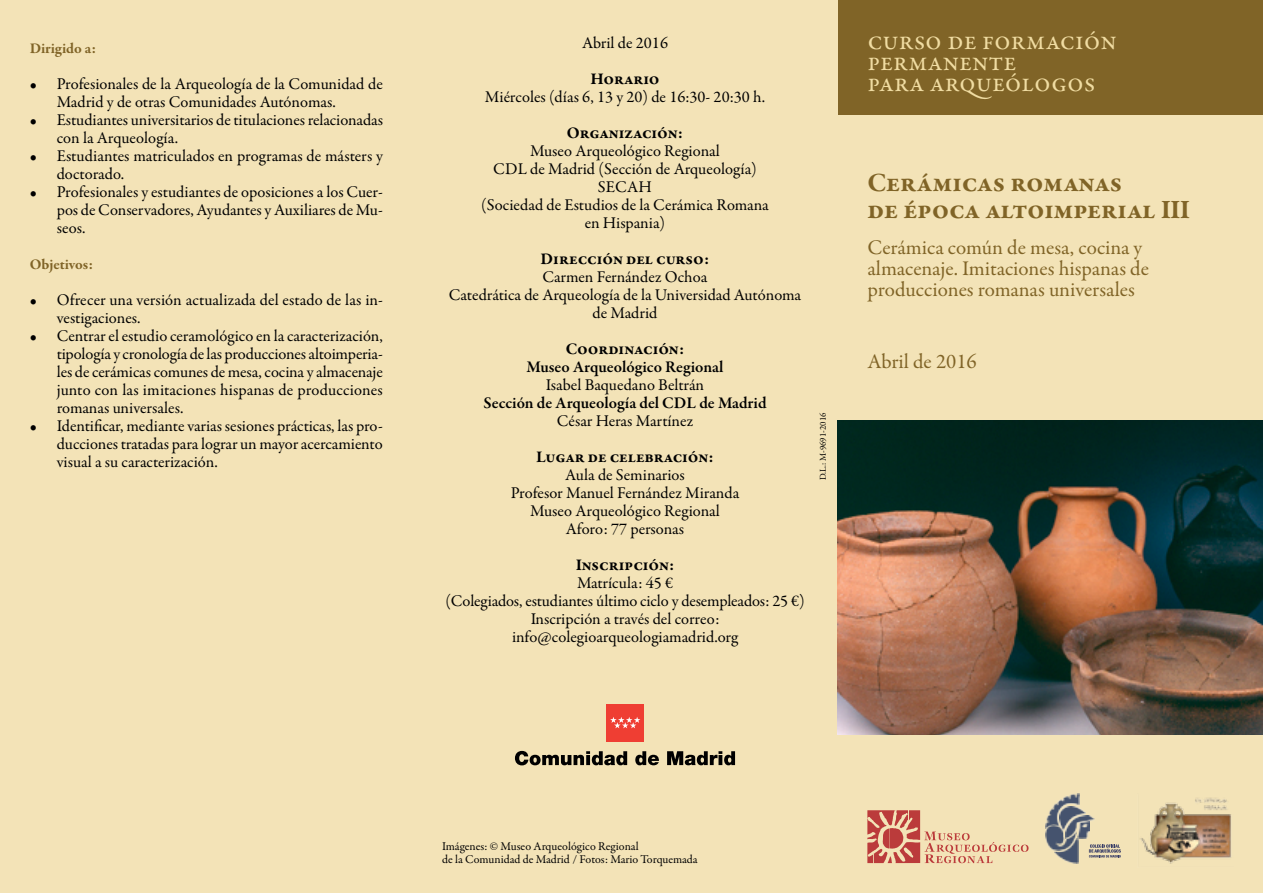
<style>
.page{position:relative;width:1263px;height:893px;background:#f3e3b7}
.page>*{position:absolute;margin:0;border:0;box-sizing:border-box;transform-origin:0 0}
.t1{font:27px/21px "Garamond Premr Pro";color:#f0dca2}
.t2{font:700 27px/27px "Garamond Premr Pro";letter-spacing:-.005em;color:#806427}
.t3{font:21px/21px "Garamond Premr Pro";color:#806427}
.t4{font:16.5px/18px "Garamond Premr Pro";letter-spacing:-.005em;color:#000;text-align:center}
.t5{font:700 16.5px "Garamond Premr Pro";letter-spacing:-.01em;color:#000}
.t6{font:600 16.5px "Garamond Premr Pro";color:#000}
.t7{font:700 15px "Garamond Premr Pro";color:#806427}
.t8{font:12px/13.5px "Garamond Premr Pro";letter-spacing:-.03em;color:#000}
.t9{font:9px "Garamond Premr Pro";color:#000}
</style>
<div class="page">
<div style="left:838px;top:0;width:425px;height:115px;background:#806427"></div>
<svg style="left:515px;top:751px;width:112px;height:14px"></svg>
<svg style="left:635px;top:751px;width:24px;height:14px"></svg>
<svg style="left:667px;top:751px;width:68px;height:14px"></svg>
<div style="left:606px;top:704px;width:38px;height:38px;background:#ef3e33"></div>
<svg style="left:610px;top:717px;width:30px;height:11px"></svg>
<svg style="left:867px;top:810px;width:161px;height:53px"></svg>
<img style="left:1045px;top:793px;width:35px;height:33px">
<img style="left:1060px;top:806px;width:25px;height:20px">
<img style="left:1065px;top:815px;width:29px;height:23px">
<img style="left:1045px;top:826px;width:31px;height:25px">
<img style="left:1078px;top:822px;width:12px;height:17px">
<img style="left:1054px;top:839px;width:25px;height:24px">
<svg style="left:1089px;top:844px;width:32px;height:13px"></svg>
<img style="left:1140px;top:797px;width:91px;height:67px">
<img style="left:838px;top:421px;width:425px;height:314px">
<p class="t7" style="left:30px;top:39px;width:68px">Dirigido a:</p>
<p class="t4" style="left:57px;top:75px;width:328px;text-align:left;text-indent:-27px">• Profesionales de la Arqueología de la Comunidad de<br>Madrid y de otras Comunidades Autónomas.</p>
<p class="t4" style="left:57px;top:111px;width:328px;text-align:left;text-indent:-27px">• Estudiantes universitarios de titulaciones relacionadas con la Arqueología.</p>
<p class="t4" style="left:57px;top:147px;width:328px;text-align:left;text-indent:-27px">• Estudiantes matriculados en programas de másters y doctorado.</p>
<p class="t4" style="left:57px;top:183px;width:328px;text-align:justify;text-indent:-27px">• Profesionales y estudiantes de oposiciones a los Cuer&shy;pos de Conservadores, Ayudantes y Auxiliares de Mu&shy;seos.</p>
<p class="t7" style="left:30px;top:255px;width:65px">Objetivos:</p>
<p class="t4" style="left:57px;top:291px;width:328px;text-align:left;text-indent:-27px">• Ofrecer una versión actualizada del estado de las in&shy;vestigaciones.</p>
<p class="t4" style="left:57px;top:327px;width:328px;text-align:justify;text-indent:-27px">• Centrar el estudio ceramológico en la caracterización, tipología y cronología de las producciones altoimperia&shy;les de cerámicas comunes de mesa, cocina y almacenaje junto con las imitaciones hispanas de producciones romanas universales.</p>
<p class="t4" style="left:57px;top:417px;width:328px;text-align:justify;text-indent:-27px">• Identificar, mediante varias sesiones prácticas, las pro&shy;ducciones tratadas para lograr un mayor acercamiento visual a su caracterización.</p>
<p class="t4" style="left:582px;top:34px;width:87px">Abril de 2016</p>
<p class="t5" style="left:590px;top:69px;width:71px">Horario</p>
<p class="t4" style="left:485px;top:88px;width:282px">Miércoles (días 6, 13 y 20) de 16:30- 20:30 h.</p>
<p class="t5" style="left:567px;top:123px;width:118px">Organización:</p>
<p class="t4" style="left:481px;top:142px;width:289px">Museo Arqueológico Regional<br>CDL de Madrid (Sección de Arqueología)<br>SECAH<br>(Sociedad de Estudios de la Cerámica Romana en Hispania)</p>
<p class="t5" style="left:541px;top:249px;width:170px">Dirección del curso:</p>
<p class="t4" style="left:449px;top:268px;width:354px">Carmen Fernández Ochoa<br>Catedrática de Arqueología de la Universidad Autónoma de Madrid</p>
<p class="t5" style="left:566px;top:339px;width:120px">Coordinación:</p>
<p class="t6" style="left:527px;top:357px;width:198px">Museo Arqueológico Regional</p>
<p class="t4" style="left:546px;top:376px;width:160px">Isabel Baquedano Beltrán</p>
<p class="t6" style="left:483px;top:393px;width:285px">Sección de Arqueología del CDL de Madrid</p>
<p class="t4" style="left:557px;top:412px;width:138px">César Heras Martínez</p>
<p class="t5" style="left:536px;top:447px;width:179px">Lugar de celebración:</p>
<p class="t4" style="left:511px;top:466px;width:230px">Aula de Seminarios<br>Profesor Manuel Fernández Miranda<br>Museo Arqueológico Regional<br>Aforo: 77 personas</p>
<p class="t5" style="left:576px;top:555px;width:100px">Inscripción:</p>
<p class="t4" style="left:445px;top:574px;width:361px">Matrícula: 45 €<br>(Colegiados, estudiantes último ciclo y desempleados: 25 €)<br>Inscripción a través del correo: info@colegioarqueologiamadrid.org</p>
<p class="t9" style="left:817px;top:480px;width:69px;rotate:-90deg">D.L.: M-9691-2016</p>
<h1 class="t1" style="left:867px;top:31px;width:251px">curso de formación permanente<br>para arqueólogos</h1>
<h1 class="t2" style="left:867px;top:169px;width:324px">Cerámicas romanas<br>de época altoimperial III</h1>
<p class="t3" style="left:867px;top:237px;width:283px">Cerámica común de mesa, cocina y almacenaje. Imitaciones hispanas de producciones romanas universales</p>
<p class="t3" style="left:867px;top:351px;width:111px">Abril de 2016</p>
<p class="t8" style="left:442px;top:839px;width:257px">Imágenes: © Museo Arqueológico Regional<br>de la Comunidad de Madrid / Fotos: Mario Torquemada</p>
</div>
